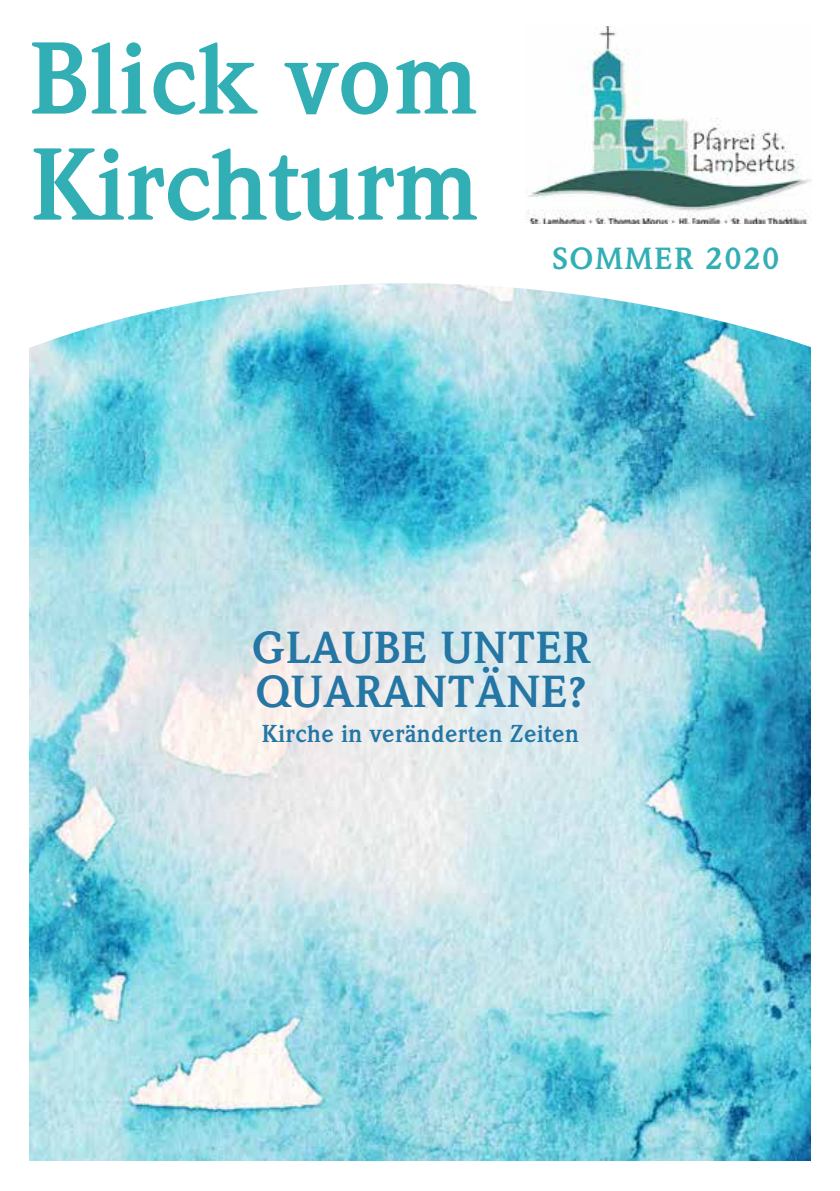
<style>
.page{position:relative;width:840px;height:1191px;background:#fff}
.page>*{position:absolute;margin:0;border:0;box-sizing:border-box;transform-origin:0 0}
.t1{font:700 100px/106px "Weidemann";color:#31afb4}
.t2{font:700 44px/44px "Weidemann";letter-spacing:.02em;color:#2476a5}
.t3{font:700 30px "Weidemann";letter-spacing:.075em;color:#31afb4}
.t4{font:700 24px "Weidemann";letter-spacing:.02em;color:#2476a5}
</style>
<div class="page">
<img style="left:29px;top:349px;width:781px;height:811px">
<svg style="left:29px;top:180px;width:783px;height:169px"></svg>
<img style="left:525px;top:26px;width:286px;height:198px">
<h1 class="t1" style="left:31px;top:27px;width:450px">Blick vom<br>Kirchturm</h1>
<p class="t3" style="left:552px;top:240px;width:228px">SOMMER 2020</p>
<h2 class="t2" style="left:252px;top:627px;width:339px">GLAUBE UNTER<br>QUARANTÄNE?</h2>
<p class="t4" style="left:262px;top:719px;width:318px">Kirche in veränderten Zeiten</p>
</div>
